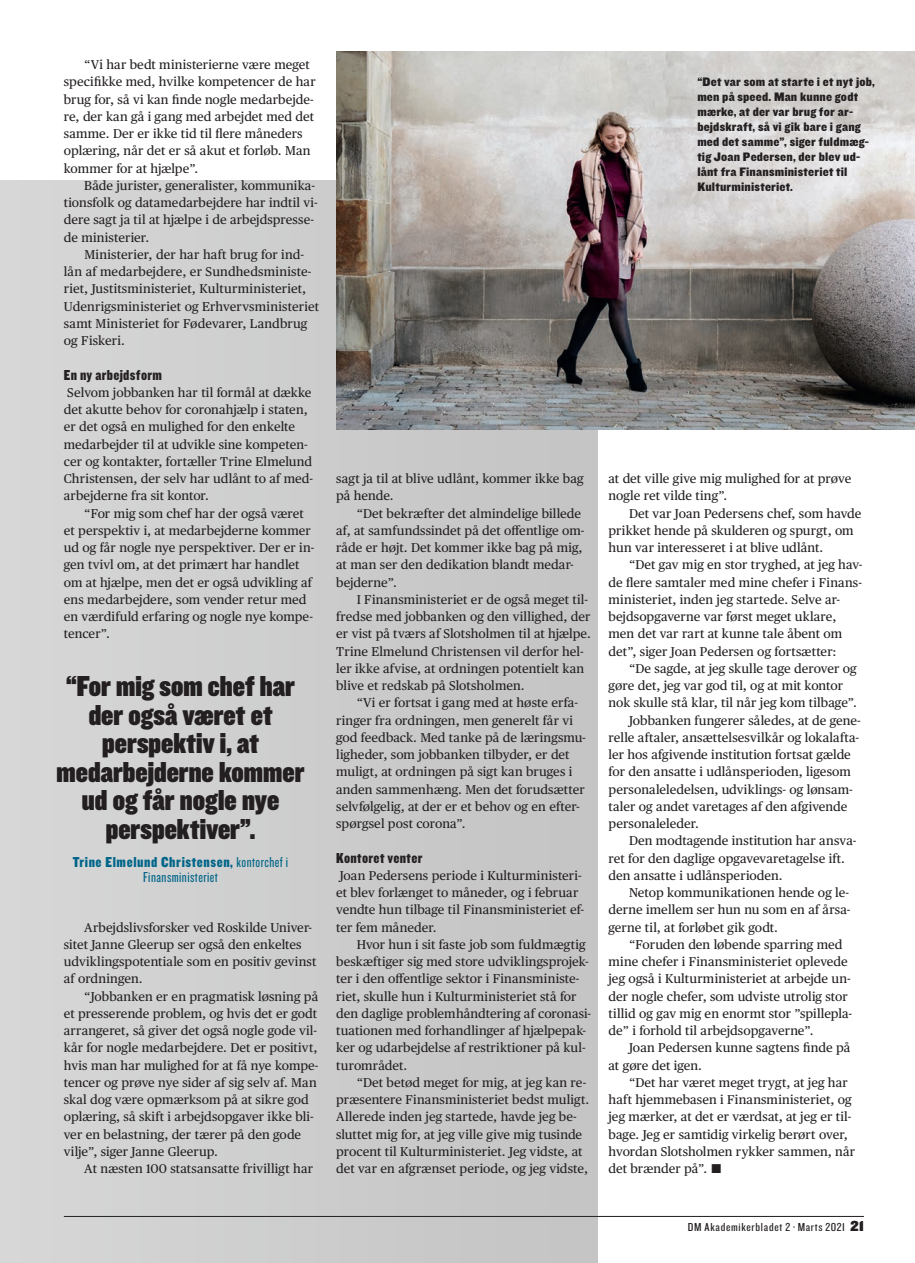
<style>
.page{position:relative;width:915px;height:1263px;background:#fff}
.page>*{position:absolute;margin:0;border:0;box-sizing:border-box;transform-origin:0 0}
.CITAT{font:30px/28.5px "Knockout 90 Ultmt Welterwt";color:#231f20;text-align:center}
.CITAT_BY{font:15px/15px "Knockout 28 Junior Feathrwt";letter-spacing:.03em;color:#006588;text-align:center}
.MR{font:15px "Knockout 70 Full Welterwt";letter-spacing:.02em;color:#231f20}
.BTi{font:12.75px/17.2px "Publico Text";letter-spacing:.005em;color:#231f20}
.BT{font:12.75px/17.2px "Publico Text";letter-spacing:.005em;color:#231f20}
.Bi{font:12.75px/15px "Knockout 71 Full Middlewt";letter-spacing:.015em;color:#231f20}
.BYLINE{font:12px "Knockout 28 Junior Feathrwt";letter-spacing:.045em;color:#231f20;scale:1.2 1}
.s1{font-family:"Knockout 70 Full Welterwt"}
.s2{font-family:"Knockout 90 Ultmt Welterwt";font-size:15px}
</style>
<div class="page">
<div style="left:0;top:181px;width:597px;height:1082px;background:#cecece"></div>
<hr style="left:64px;top:1216px;width:799px;height:1px;background:#231f20">
<img style="left:336px;top:51px;width:578px;height:378px">
<p class="BTi" style="left:64px;top:55px;width:253px;text-indent:20px">“Vi har bedt ministerierne være meget specifikke med, hvilke kompetencer de har brug for, så vi kan finde nogle medarbejde&shy;re, der kan gå i gang med arbejdet med det samme. Der er ikke tid til flere måneders oplæring, når det er så akut et forløb. Man kommer for at hjælpe”.</p>
<p class="BTi" style="left:64px;top:176px;width:255px;text-indent:20px">Både jurister, generalister, kommunika&shy;tionsfolk og datamedarbejdere har indtil vi&shy;dere sagt ja til at hjælpe i de arbejdspresse&shy;de ministerier.</p>
<p class="BTi" style="left:64px;top:245px;width:257px;text-indent:21px">Ministerier, der har haft brug for ind&shy;lån af medarbejdere, er Sundhedsministe&shy;riet, Justitsministeriet, Kulturministeriet, Udenrigsministeriet og Erhvervsministeriet samt Ministeriet for Fødevarer, Landbrug og Fiskeri.</p>
<p class="MR" style="left:64px;top:365px;width:100px">En ny arbejdsform</p>
<p class="BT" style="left:64px;top:383px;width:250px">Selvom jobbanken har til formål at dække det akutte behov for coronahjælp i staten, er det også en mulighed for den enkelte medarbejder til at udvikle sine kompeten&shy;cer og kontakter, fortæller Trine Elmelund Christensen, der selv har udlånt to af med&shy;arbejderne fra sit kontor.</p>
<p class="BTi" style="left:64px;top:504px;width:252px;text-indent:20px">“For mig som chef har der også været et perspektiv i, at medarbejderne kommer ud og får nogle nye perspektiver. Der er in&shy;gen tvivl om, at det primært har handlet om at hjælpe, men det er også udvikling af ens medarbejdere, som vender retur med en værdifuld erfaring og nogle nye kompe&shy;tencer”.</p>
<p class="CITAT" style="left:57px;top:671px;width:249px">“For mig som chef har der også været et perspektiv i, at medarbejderne kommer ud og får nogle nye perspektiver”.</p>
<p class="CITAT_BY" style="left:73px;top:854px;width:217px"><span class="s1">Trine Elmelund Christensen,</span> kontorchef i<br>Finansministeriet</p>
<p class="BTi" style="left:64px;top:918px;width:254px;text-indent:20px">Arbejdslivsforsker ved Roskilde Univer&shy;sitet Janne Gleerup ser også den enkeltes udviklingspotentiale som en positiv gevinst af ordningen.</p>
<p class="BTi" style="left:64px;top:987px;width:256px;text-indent:20px">“Jobbanken er en pragmatisk løsning på et presserende problem, og hvis det er godt arrangeret, så giver det også nogle gode vil&shy;kår for nogle medarbejdere. Det er positivt, hvis man har mulighed for at få nye kompe&shy;tencer og prøve nye sider af sig selv af. Man skal dog være opmærksom på at sikre god oplæring, så skift i arbejdsopgaver ikke bli&shy;ver en belastning, der tærer på den gode vilje”, siger Janne Gleerup.</p>
<p class="BTi" style="left:84px;top:1159px;width:230px">At næsten 100 statsansatte frivilligt har</p>
<p class="Bi" style="left:697px;top:74px;width:179px">“Det var som at starte i et nyt job, men på speed. Man kunne godt mærke, at der var brug for ar&shy;bejdskraft, så vi gik bare i gang med det samme”, siger fuldmæg&shy;tig Joan Pedersen, der blev ud&shy;lånt fra Finansministeriet til<br>Kulturministeriet.</p>
<p class="BTi" style="left:336px;top:469px;width:249px">sagt ja til at blive udlånt, kommer ikke bag på hende.</p>
<p class="BTi" style="left:336px;top:504px;width:249px;text-indent:20px">“Det bekræfter det almindelige billede af, at samfundssindet på det offentlige om&shy;råde er højt. Det kommer ikke bag på mig, at man ser den dedikation blandt medar&shy;bejderne”.</p>
<p class="BTi" style="left:336px;top:590px;width:256px;text-indent:20px">I Finansministeriet er de også meget til&shy;fredse med jobbanken og den villighed, der er vist på tværs af Slotsholmen til at hjælpe.<br>Trine Elmelund Christensen vil derfor hel&shy;ler ikke afvise, at ordningen potentielt kan blive et redskab på Slotsholmen.</p>
<p class="BTi" style="left:336px;top:693px;width:251px;text-indent:20px">“Vi er fortsat i gang med at høste erfa&shy;ringer fra ordningen, men generelt får vi god feedback. Med tanke på de læringsmu&shy;ligheder, som jobbanken tilbyder, er det muligt, at ordningen på sigt kan bruges i anden sammenhæng. Men det forudsætter selvfølgelig, at der er et behov og en efter&shy;spørgsel post corona”.</p>
<p class="MR" style="left:336px;top:848px;width:88px">Kontoret venter</p>
<p class="BT" style="left:336px;top:866px;width:249px">Joan Pedersens periode i Kulturministeri&shy;et blev forlænget to måneder, og i februar vendte hun tilbage til Finansministeriet ef&shy;ter fem måneder.</p>
<p class="BTi" style="left:336px;top:935px;width:256px;text-indent:20px">Hvor hun i sit faste job som fuldmægtig beskæftiger sig med store udviklingsprojek&shy;ter i den offentlige sektor i Finansministe&shy;riet, skulle hun i Kulturministeriet stå for den daglige problemhåndtering af coronasi&shy;tuationen med forhandlinger af hjælpepak&shy;ker og udarbejdelse af restriktioner på kul&shy;turområdet.</p>
<p class="BTi" style="left:336px;top:1073px;width:254px;text-indent:20px">“Det betød meget for mig, at jeg kan re&shy;præsentere Finansministeriet bedst muligt.<br>Allerede inden jeg startede, havde jeg be&shy;sluttet mig for, at jeg ville give mig tusinde procent til Kulturministeriet. Jeg vidste, at det var en afgrænset periode, og jeg vidste,</p>
<p class="BTi" style="left:608px;top:469px;width:244px">at det ville give mig mulighed for at prøve nogle ret vilde ting”.</p>
<p class="BTi" style="left:608px;top:504px;width:254px;text-indent:20px">Det var Joan Pedersens chef, som havde prikket hende på skulderen og spurgt, om hun var interesseret i at blive udlånt.</p>
<p class="BTi" style="left:608px;top:555px;width:255px;text-indent:20px">“Det gav mig en stor tryghed, at jeg hav&shy;de flere samtaler med mine chefer i Finans&shy;ministeriet, inden jeg startede. Selve ar&shy;bejdsopgaverne var først meget uklare, men det var rart at kunne tale åbent om det”, siger Joan Pedersen og fortsætter:</p>
<p class="BTi" style="left:608px;top:659px;width:250px;text-indent:20px">“De sagde, at jeg skulle tage derover og gøre det, jeg var god til, og at mit kontor nok skulle stå klar, til når jeg kom tilbage”.</p>
<p class="BTi" style="left:608px;top:711px;width:254px;text-indent:20px">Jobbanken fungerer således, at de gene&shy;relle aftaler, ansættelsesvilkår og lokalafta&shy;ler hos afgivende institution fortsat gælde for den ansatte i udlånsperioden, ligesom personaleledelsen, udviklings- og lønsam&shy;taler og andet varetages af den afgivende personaleleder.</p>
<p class="BTi" style="left:608px;top:831px;width:249px;text-indent:20px">Den modtagende institution har ansva&shy;ret for den daglige opgavevaretagelse ift. den ansatte i udlånsperioden.</p>
<p class="BTi" style="left:608px;top:883px;width:243px;text-align:justify;text-indent:20px">Netop kommunikationen hende og le&shy;derne imellem ser hun nu som en af årsa&shy;gerne til, at forløbet gik godt.</p>
<p class="BTi" style="left:608px;top:935px;width:245px;text-indent:20px">“Foruden den løbende sparring med mine chefer i Finansministeriet oplevede jeg også i Kulturministeriet at arbejde un&shy;der nogle chefer, som udviste utrolig stor tillid og gav mig en enormt stor ”spillepla&shy;de” i forhold til arbejdsopgaverne”.</p>
<p class="BTi" style="left:608px;top:1038px;width:243px;text-indent:20px">Joan Pedersen kunne sagtens finde på at gøre det igen.</p>
<p class="BTi" style="left:608px;top:1073px;width:248px;text-indent:20px">“Det har været meget trygt, at jeg har haft hjemmebasen i Finansministeriet, og jeg mærker, at det er værdsat, at jeg er til&shy;bage. Jeg er samtidig virkelig berørt over, hvordan Slotsholmen rykker sammen, når det brænder på”. ■</p>
<p class="BYLINE" style="left:687px;top:1220px;width:148px">DM Akademikerbladet 2 · Marts 2021 <span class="s2">21</span></p>
</div>
